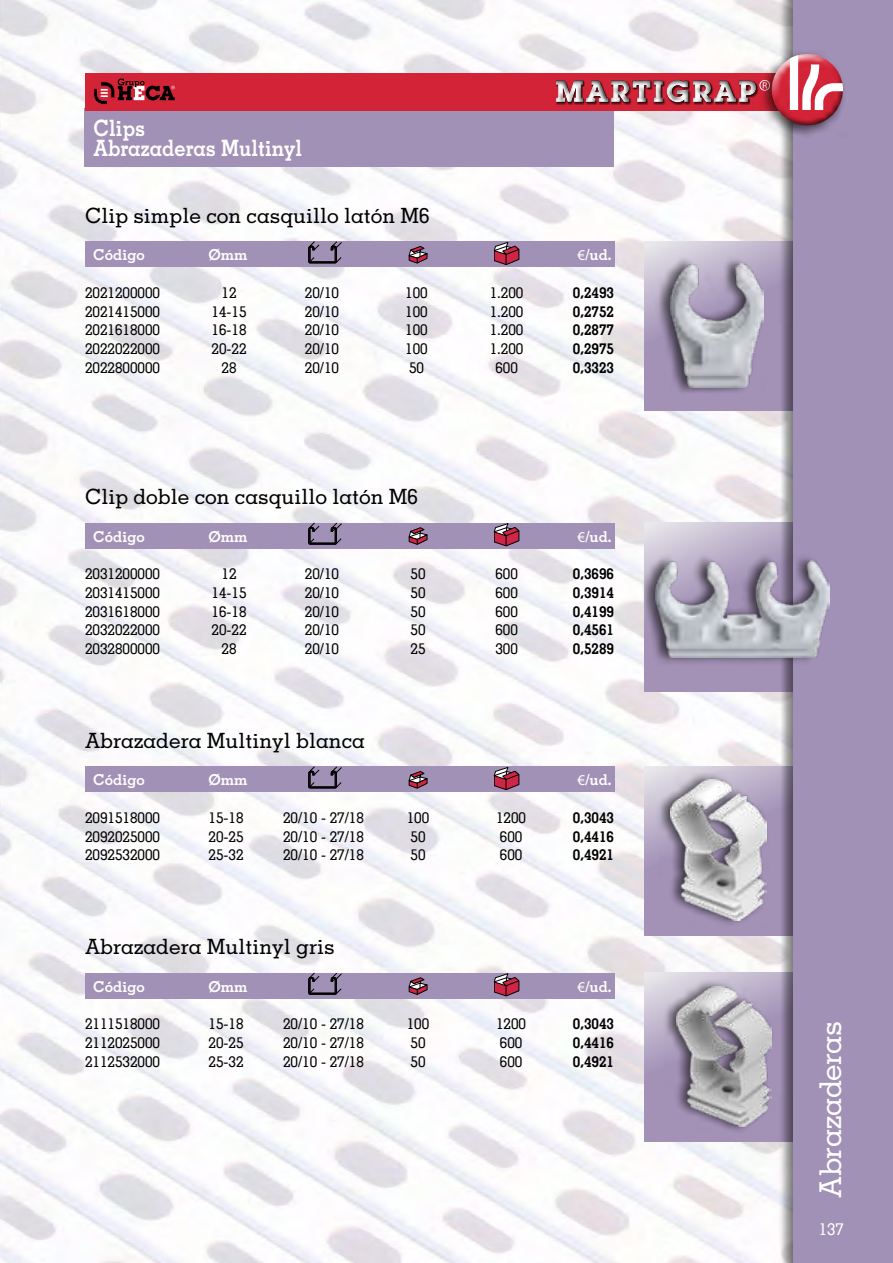
<style>
.page{position:relative;width:893px;height:1263px;background:#fff}
.page>*{position:absolute;margin:0;border:0;box-sizing:border-box;transform-origin:0 0}
.t1{font:500 30px "Memphis";letter-spacing:-.02em;color:#fff}
.t2{font:700 22.5px/19.5px "Memphis";color:#fff;scale:.9 1}
.t3{font:500 21px "Memphis";color:#000}
.t4{font:500 16.5px "Memphis";color:#fff}
.t5{font:500 15px "Memphis";color:#000}
.t6{font:700 15px/18.8px "Memphis";color:#000;text-align:justify}
.t7{font:700 15px "Memphis";color:#fff}
.s1{font-family:"Myriad Pro";font-weight:400}
</style>
<div class="page">
<div style="left:84px;top:108px;width:530px;height:58px;background:#a291b6"></div>
<svg style="left:644px;top:241px;width:135px;height:169px;background:#b3a5c2"></svg>
<svg style="left:644px;top:522px;width:135px;height:169px;background:#b8acc6"></svg>
<svg style="left:644px;top:766px;width:135px;height:169px;background:#b1a3c1"></svg>
<svg style="left:644px;top:973px;width:135px;height:168px;background:#b4a6c3"></svg>
<div style="left:779px;top:0;width:114px;height:1263px;background:#000;opacity:.5"></div>
<div style="left:793px;top:0;width:100px;height:1263px;background:#a291b6"></div>
<div style="left:85px;top:242px;width:529px;height:25px;background:#a291b6"></div>
<div style="left:85px;top:523px;width:529px;height:25px;background:#a291b6"></div>
<div style="left:85px;top:767px;width:529px;height:25px;background:#a291b6"></div>
<div style="left:85px;top:973px;width:529px;height:25px;background:#a291b6"></div>
<svg style="left:308px;top:241px;width:35px;height:23px"></svg>
<svg style="left:409px;top:246px;width:19px;height:17px"></svg>
<svg style="left:494px;top:242px;width:25px;height:23px"></svg>
<svg style="left:308px;top:522px;width:35px;height:23px"></svg>
<svg style="left:409px;top:527px;width:19px;height:18px"></svg>
<svg style="left:494px;top:523px;width:25px;height:23px"></svg>
<svg style="left:308px;top:766px;width:35px;height:23px"></svg>
<svg style="left:409px;top:771px;width:19px;height:17px"></svg>
<svg style="left:494px;top:767px;width:25px;height:23px"></svg>
<svg style="left:308px;top:972px;width:35px;height:23px"></svg>
<svg style="left:409px;top:977px;width:19px;height:18px"></svg>
<svg style="left:494px;top:973px;width:25px;height:23px"></svg>
<div style="left:656px;top:256px;width:109px;height:139px;background:#000;opacity:.6"></div>
<img style="left:670px;top:263px;width:94px;height:124px">
<div style="left:641px;top:553px;width:190px;height:112px;background:#000;opacity:.6"></div>
<img style="left:655px;top:560px;width:174px;height:98px">
<div style="left:656px;top:771px;width:113px;height:156px;background:#000;opacity:.6"></div>
<img style="left:671px;top:780px;width:96px;height:140px">
<div style="left:662px;top:979px;width:111px;height:155px;background:#000;opacity:.6"></div>
<img style="left:677px;top:987px;width:95px;height:139px">
<div style="left:85px;top:73px;width:724px;height:37px;background:#d32336"></div>
<svg style="left:93px;top:78px;width:82px;height:27px"></svg>
<div style="left:532px;top:61px;width:250px;height:44px;background:#000;opacity:.75"></div>
<div style="left:759px;top:50px;width:87px;height:87px;background:#000;opacity:.6"></div>
<div style="left:765px;top:47px;width:78px;height:63px;background:#fff;opacity:.75"></div>
<svg style="left:556px;top:49px;width:290px;height:78px"></svg>
<h2 class="t2" style="left:93px;top:118px;width:233px">Clips<br>Abrazaderas Multinyl</h2>
<h3 class="t3" style="left:85px;top:202px;width:346px">Clip simple con casquillo latón M6</h3>
<p class="t7" style="left:93px;top:245px;width:53px">Código</p>
<p class="t7" style="left:208px;top:245px;width:41px">Ømm</p>
<p class="t7" style="left:578px;top:245px;width:35px"><span class="s1">€</span>/ud.</p>
<p class="t5" style="left:85px;top:283px;width:76px">2021200000</p>
<p class="t5" style="left:222px;top:283px;width:16px">12</p>
<p class="t5" style="left:305px;top:283px;width:36px">20/10</p>
<p class="t5" style="left:405px;top:283px;width:24px">100</p>
<p class="t5" style="left:490px;top:283px;width:35px">1.200</p>
<p class="t5" style="left:85px;top:302px;width:76px">2021415000</p>
<p class="t5" style="left:212px;top:302px;width:36px">14-15</p>
<p class="t5" style="left:305px;top:302px;width:36px">20/10</p>
<p class="t5" style="left:405px;top:302px;width:24px">100</p>
<p class="t5" style="left:490px;top:302px;width:35px">1.200</p>
<p class="t5" style="left:85px;top:321px;width:76px">2021618000</p>
<p class="t5" style="left:212px;top:321px;width:36px">16-18</p>
<p class="t5" style="left:305px;top:321px;width:36px">20/10</p>
<p class="t5" style="left:405px;top:321px;width:24px">100</p>
<p class="t5" style="left:490px;top:321px;width:35px">1.200</p>
<p class="t5" style="left:85px;top:339px;width:76px">2022022000</p>
<p class="t5" style="left:212px;top:339px;width:36px">20-22</p>
<p class="t5" style="left:305px;top:339px;width:36px">20/10</p>
<p class="t5" style="left:405px;top:339px;width:24px">100</p>
<p class="t5" style="left:490px;top:339px;width:35px">1.200</p>
<p class="t5" style="left:85px;top:358px;width:76px">2022800000</p>
<p class="t5" style="left:222px;top:358px;width:16px">28</p>
<p class="t5" style="left:305px;top:358px;width:36px">20/10</p>
<p class="t5" style="left:409px;top:358px;width:16px">50</p>
<p class="t5" style="left:495px;top:358px;width:24px">600</p>
<p class="t6" style="left:573px;top:283px;width:43px">0,2493<br>0,2752<br>0,2877<br>0,2975<br>0,3323</p>
<h3 class="t3" style="left:85px;top:484px;width:335px">Clip doble con casquillo latón M6</h3>
<p class="t7" style="left:93px;top:527px;width:53px">Código</p>
<p class="t7" style="left:208px;top:527px;width:41px">Ømm</p>
<p class="t7" style="left:578px;top:527px;width:35px"><span class="s1">€</span>/ud.</p>
<p class="t5" style="left:85px;top:564px;width:76px">2031200000</p>
<p class="t5" style="left:222px;top:564px;width:16px">12</p>
<p class="t5" style="left:305px;top:564px;width:36px">20/10</p>
<p class="t5" style="left:411px;top:564px;width:16px">50</p>
<p class="t5" style="left:495px;top:564px;width:24px">600</p>
<p class="t5" style="left:85px;top:583px;width:76px">2031415000</p>
<p class="t5" style="left:212px;top:583px;width:36px">14-15</p>
<p class="t5" style="left:305px;top:583px;width:36px">20/10</p>
<p class="t5" style="left:411px;top:583px;width:16px">50</p>
<p class="t5" style="left:495px;top:583px;width:24px">600</p>
<p class="t5" style="left:85px;top:602px;width:76px">2031618000</p>
<p class="t5" style="left:212px;top:602px;width:36px">16-18</p>
<p class="t5" style="left:305px;top:602px;width:36px">20/10</p>
<p class="t5" style="left:411px;top:602px;width:16px">50</p>
<p class="t5" style="left:495px;top:602px;width:24px">600</p>
<p class="t5" style="left:85px;top:621px;width:76px">2032022000</p>
<p class="t5" style="left:212px;top:621px;width:36px">20-22</p>
<p class="t5" style="left:305px;top:621px;width:36px">20/10</p>
<p class="t5" style="left:411px;top:621px;width:16px">50</p>
<p class="t5" style="left:495px;top:621px;width:24px">600</p>
<p class="t5" style="left:85px;top:639px;width:76px">2032800000</p>
<p class="t5" style="left:222px;top:639px;width:16px">28</p>
<p class="t5" style="left:305px;top:639px;width:36px">20/10</p>
<p class="t5" style="left:411px;top:639px;width:16px">25</p>
<p class="t5" style="left:495px;top:639px;width:24px">300</p>
<p class="t6" style="left:573px;top:564px;width:43px">0,3696<br>0,3914<br>0,4199<br>0,4561<br>0,5289</p>
<h3 class="t3" style="left:85px;top:727px;width:281px">Abrazadera Multinyl blanca</h3>
<p class="t7" style="left:93px;top:770px;width:53px">Código</p>
<p class="t7" style="left:208px;top:770px;width:41px">Ømm</p>
<p class="t7" style="left:578px;top:770px;width:35px"><span class="s1">€</span>/ud.</p>
<p class="t5" style="left:85px;top:808px;width:76px">2091518000</p>
<p class="t5" style="left:209px;top:808px;width:36px">15-18</p>
<p class="t5" style="left:283px;top:808px;width:82px">20/10 - 27/18</p>
<p class="t5" style="left:407px;top:808px;width:24px">100</p>
<p class="t5" style="left:496px;top:808px;width:31px">1200</p>
<p class="t5" style="left:85px;top:827px;width:76px">2092025000</p>
<p class="t5" style="left:209px;top:827px;width:36px">20-25</p>
<p class="t5" style="left:283px;top:827px;width:82px">20/10 - 27/18</p>
<p class="t5" style="left:411px;top:827px;width:16px">50</p>
<p class="t5" style="left:500px;top:827px;width:24px">600</p>
<p class="t5" style="left:85px;top:846px;width:76px">2092532000</p>
<p class="t5" style="left:209px;top:846px;width:36px">25-32</p>
<p class="t5" style="left:283px;top:846px;width:82px">20/10 - 27/18</p>
<p class="t5" style="left:411px;top:846px;width:16px">50</p>
<p class="t5" style="left:500px;top:846px;width:24px">600</p>
<p class="t6" style="left:573px;top:808px;width:43px">0,3043<br>0,4416<br>0,4921</p>
<h3 class="t3" style="left:85px;top:934px;width:251px">Abrazadera Multinyl gris</h3>
<p class="t7" style="left:93px;top:977px;width:53px">Código</p>
<p class="t7" style="left:208px;top:977px;width:41px">Ømm</p>
<p class="t7" style="left:578px;top:977px;width:35px"><span class="s1">€</span>/ud.</p>
<p class="t5" style="left:85px;top:1014px;width:76px">2111518000</p>
<p class="t5" style="left:209px;top:1014px;width:36px">15-18</p>
<p class="t5" style="left:283px;top:1014px;width:82px">20/10 - 27/18</p>
<p class="t5" style="left:407px;top:1014px;width:24px">100</p>
<p class="t5" style="left:496px;top:1014px;width:31px">1200</p>
<p class="t5" style="left:85px;top:1033px;width:76px">2112025000</p>
<p class="t5" style="left:209px;top:1033px;width:36px">20-25</p>
<p class="t5" style="left:283px;top:1033px;width:82px">20/10 - 27/18</p>
<p class="t5" style="left:411px;top:1033px;width:16px">50</p>
<p class="t5" style="left:500px;top:1033px;width:24px">600</p>
<p class="t5" style="left:85px;top:1052px;width:76px">2112532000</p>
<p class="t5" style="left:209px;top:1052px;width:36px">25-32</p>
<p class="t5" style="left:283px;top:1052px;width:82px">20/10 - 27/18</p>
<p class="t5" style="left:411px;top:1052px;width:16px">50</p>
<p class="t5" style="left:500px;top:1052px;width:24px">600</p>
<p class="t6" style="left:573px;top:1014px;width:43px">0,3043<br>0,4416<br>0,4921</p>
<h1 class="t1" style="left:812px;top:1198px;width:179px;rotate:-90deg">Abrazaderas</h1>
<p class="t4" style="left:819px;top:1219px;width:26px">137</p>
</div>
